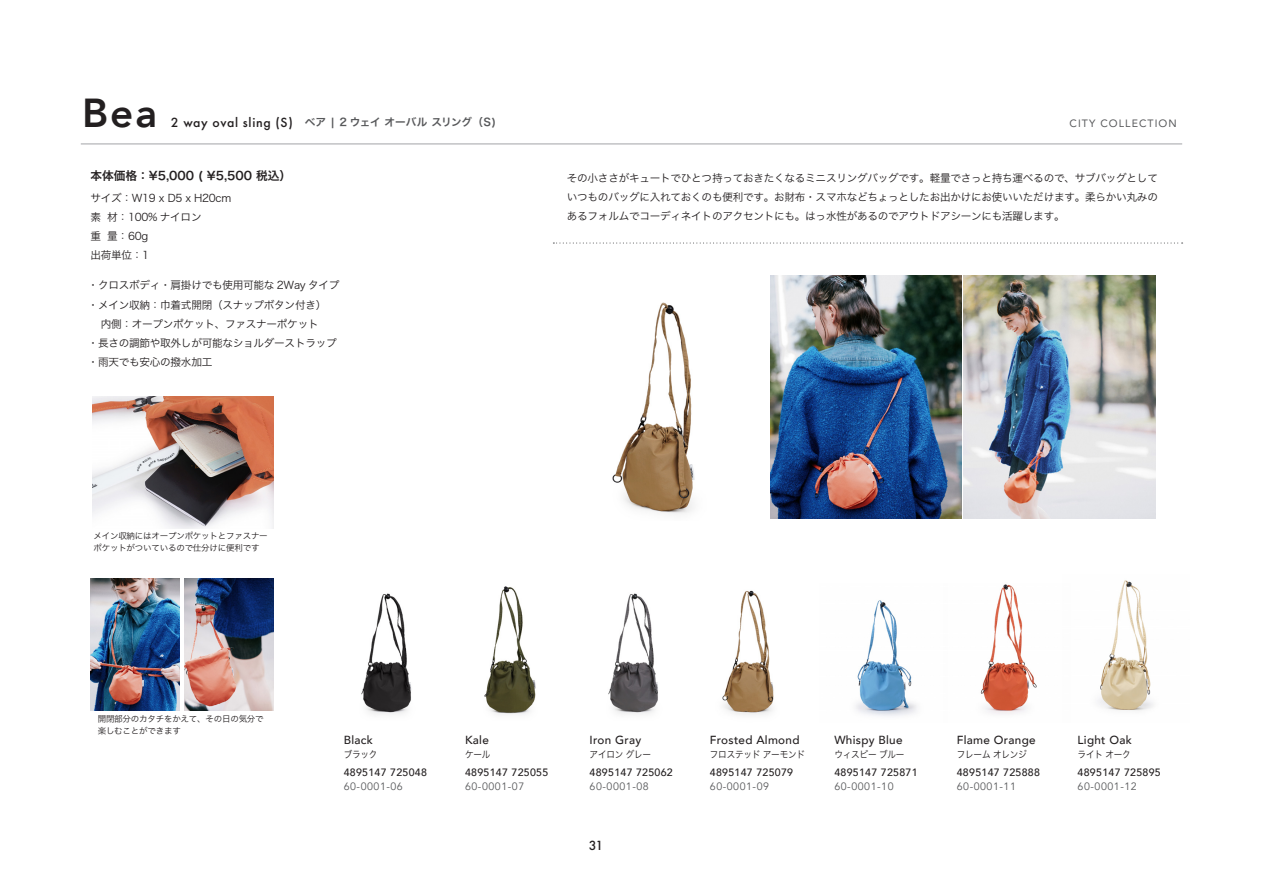
<style>
.page{position:relative;width:1263px;height:893px;background:#fff}
.page>*{position:absolute;margin:0;border:0;box-sizing:border-box;transform-origin:0 0}
.Item_Title_en{font:800 40.35px "Avenir";color:#231f20}
.Item_Title_en-2{font:500 13.8px "Futura PT";letter-spacing:.05em;color:#231f20}
.color{font:500 11.7px "Avenir";letter-spacing:.025em;color:#231f20}
.上代税込{font:11.7px "Hira Kaku Pro N W6";color:#231f20}
.Item_詳細{font:10.65px/19.2px "Hira Kaku Pro W3";letter-spacing:-.025em;color:#231f20;text-align:justify}
.EAN{font:500 10.65px "Avenir";letter-spacing:.025em;color:#231f20}
.EAN-2{font:10.65px "Avenir";letter-spacing:.05em;color:#57585a}
.index_top_カナjpn{font:10.65px "Hira Kaku Pro W6";letter-spacing:-.02em;color:#57585a}
.t1{font:10.65px "Avenir";letter-spacing:.1em;color:#57585a}
.仮名表記{font:9.6px "Hira Kaku Pro W3";letter-spacing:-.025em;color:#231f20;scale:.9 1}
.Item_画像詳細{font:8.55px/11.7px "Hira Kaku Pro W3";letter-spacing:-.025em;color:#231f20}
</style>
<div class="page">
<img style="left:964px;top:276px;width:191px;height:242px">
<img style="left:770px;top:276px;width:192px;height:242px">
<img style="left:612px;top:302px;width:83px;height:212px">
<img style="left:92px;top:397px;width:181px;height:132px">
<img style="left:90px;top:579px;width:90px;height:131px">
<img style="left:184px;top:579px;width:89px;height:131px">
<img style="left:722px;top:590px;width:52px;height:125px">
<img style="left:361px;top:593px;width:51px;height:121px">
<img style="left:856px;top:600px;width:61px;height:116px">
<img style="left:484px;top:586px;width:52px;height:129px">
<img style="left:980px;top:584px;width:57px;height:130px">
<img style="left:608px;top:593px;width:50px;height:121px">
<img style="left:1098px;top:580px;width:55px;height:131px">
<svg style="left:553px;top:242px;width:630px;height:2px"></svg>
<hr style="left:81px;top:143px;width:1101px;height:1px;background:#a8a9ad">
<p class="Item_Title_en" style="left:82px;top:82px;width:77px">Bea</p>
<p class="Item_Title_en-2" style="left:171px;top:114px;width:124px">2 way oval sling (S)</p>
<p class="index_top_カナjpn" style="left:305px;top:113px;width:193px">ベア | 2 ウェイ オーバル スリング（S)</p>
<p class="上代税込" style="left:90px;top:165px;width:202px">本体価格：¥5,000 ( ¥5,500 税込）</p>
<p class="Item_詳細" style="left:90px;top:187px;width:143px">サイズ：W19 x D5 x H20cm</p>
<p class="Item_詳細" style="left:90px;top:206px;width:113px">素 材：100% ナイロン</p>
<p class="Item_詳細" style="left:90px;top:226px;width:59px">重 量：60g</p>
<p class="Item_詳細" style="left:90px;top:245px;width:60px">出荷単位：1</p>
<p class="Item_詳細" style="left:88px;top:275px;width:253px">・クロスボディ・肩掛けでも使用可能な 2Way タイプ</p>
<p class="Item_詳細" style="left:88px;top:294px;width:240px">・メイン収納：巾着式開閉（スナップボタン付き）</p>
<p class="Item_詳細" style="left:90px;top:313px;width:230px">　内側：オープンポケット、ファスナーポケット</p>
<p class="Item_詳細" style="left:88px;top:332px;width:251px">・長さの調節や取外しが可能なショルダーストラップ</p>
<p class="Item_詳細" style="left:88px;top:352px;width:126px">・雨天でも安心の撥水加工</p>
<p class="t1" style="left:1069px;top:115px;width:109px">CITY COLLECTION</p>
<p class="Item_詳細" style="left:567px;top:168px;width:593px">その小ささがキュートでひとつ持っておきたくなるミニスリングバッグです。軽量でさっと持ち運べるので、サブバッグとしていつものバッグに入れておくのも便利です。お財布・スマホなどちょっとしたお出かけにお使いいただけます。柔らかい丸みのあるフォルムでコーディネイトのアクセントにも。はっ水性があるのでアウトドアシーンにも活躍します。</p>
<p class="Item_画像詳細" style="left:93px;top:529px;width:176px">メイン収納にはオープンポケットとファスナーポケットがついているので仕分けに便利です</p>
<p class="Item_画像詳細" style="left:98px;top:712px;width:168px">開閉部分のカタチをかえて、その日の気分で楽しむことができます</p>
<p class="color" style="left:344px;top:729px;width:31px">Black</p>
<p class="仮名表記" style="left:344px;top:746px;width:39px">ブラック</p>
<p class="EAN" style="left:344px;top:763px;width:85px">4895147 725048</p>
<p class="EAN-2" style="left:344px;top:780px;width:61px">60-0001-06</p>
<p class="color" style="left:465px;top:729px;width:25px">Kale</p>
<p class="仮名表記" style="left:465px;top:746px;width:30px">ケール</p>
<p class="EAN" style="left:465px;top:763px;width:85px">4895147 725055</p>
<p class="EAN-2" style="left:465px;top:780px;width:61px">60-0001-07</p>
<p class="color" style="left:590px;top:729px;width:53px">Iron Gray</p>
<p class="仮名表記" style="left:590px;top:746px;width:70px">アイロン グレー</p>
<p class="EAN" style="left:590px;top:763px;width:85px">4895147 725062</p>
<p class="EAN-2" style="left:590px;top:780px;width:61px">60-0001-08</p>
<p class="Item_Title_en-2" style="left:589px;top:837px;width:16px">31</p>
<p class="color" style="left:710px;top:729px;width:91px">Frosted Almond</p>
<p class="仮名表記" style="left:710px;top:746px;width:107px">フロステッド アーモンド</p>
<p class="EAN" style="left:710px;top:763px;width:85px">4895147 725079</p>
<p class="EAN-2" style="left:710px;top:780px;width:61px">60-0001-09</p>
<p class="color" style="left:834px;top:729px;width:70px">Whispy Blue</p>
<p class="仮名表記" style="left:834px;top:746px;width:79px">ウィスピー ブルー</p>
<p class="EAN" style="left:834px;top:763px;width:85px">4895147 725871</p>
<p class="EAN-2" style="left:834px;top:780px;width:61px">60-0001-10</p>
<p class="color" style="left:957px;top:729px;width:80px">Flame Orange</p>
<p class="仮名表記" style="left:957px;top:746px;width:79px">フレーム オレンジ</p>
<p class="EAN" style="left:957px;top:763px;width:85px">4895147 725888</p>
<p class="EAN-2" style="left:957px;top:780px;width:61px">60-0001-11</p>
<p class="color" style="left:1077px;top:729px;width:56px">Light Oak</p>
<p class="仮名表記" style="left:1077px;top:746px;width:61px">ライト オーク</p>
<p class="EAN" style="left:1077px;top:763px;width:85px">4895147 725895</p>
<p class="EAN-2" style="left:1077px;top:780px;width:61px">60-0001-12</p>
</div>
